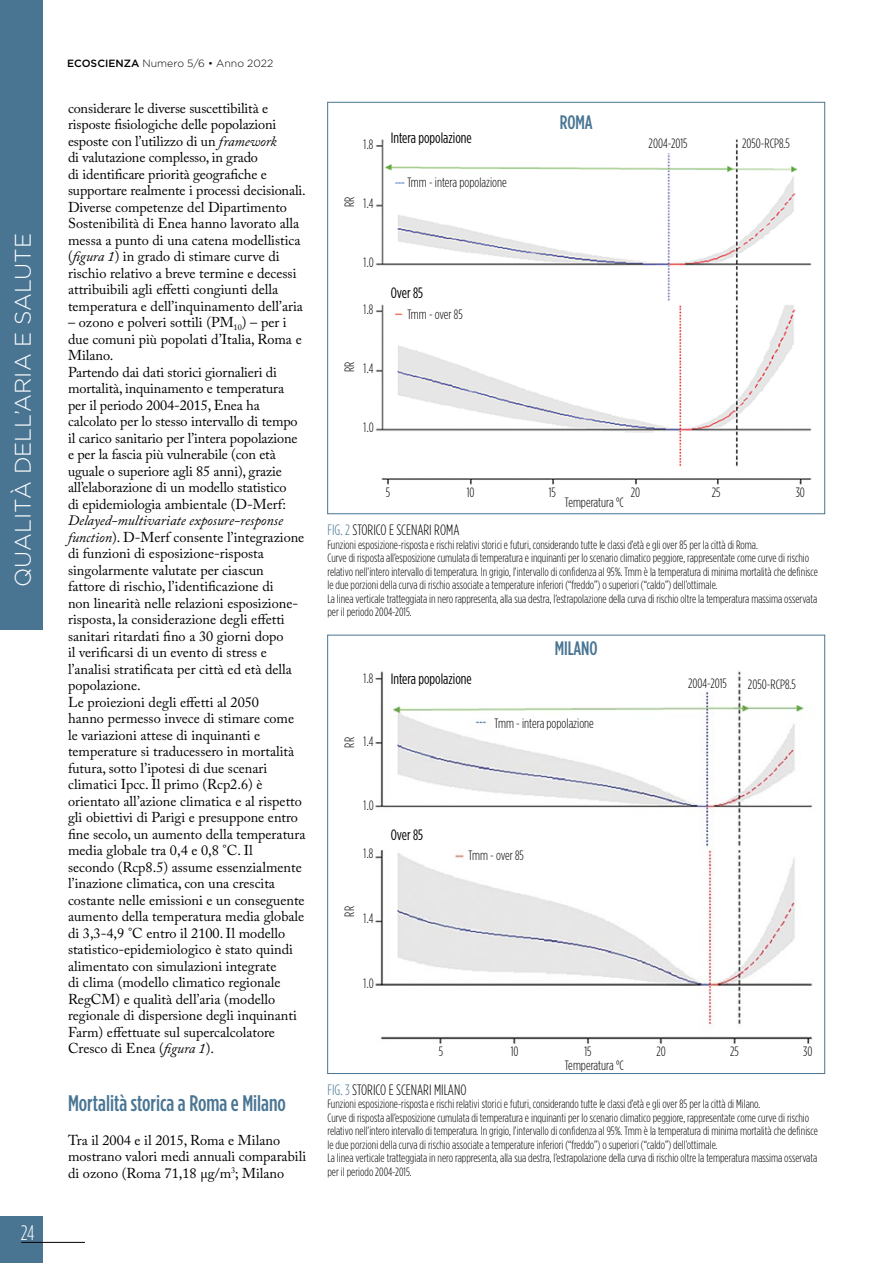
<style>
.page{position:relative;width:893px;height:1263px;background:#fff}
.page>*{position:absolute;margin:0;border:0;box-sizing:border-box;transform-origin:0 0}
.t1{font:500 condensed 22.5px "Gotham HTF";color:#497593}
.t2{font:300 22.5px "Gotham HTF";color:#fff}
.t3{font:300 condensed 21px "Gotham HTF";color:#fff}
.t4{font:500 condensed 19.5px "Gotham HTF";color:#497593}
.t5{font:300 condensed 15px "Gotham HTF";color:#000}
.t6{font:condensed 15px "Gotham HTF";color:#000}
.t7{font:14.25px/16.5px "Adobe Caslon Pro";color:#000}
.t8{font:300 condensed 13.5px/13.5px "Gotham HTF";color:#000}
.t9{font:300 condensed 12px/13.5px "Gotham HTF";color:#000}
.t10{font:300 10.5px "Gotham HTF";color:#000}
.s1{font-weight:500}
.s2{font-style:italic}
.s3{color:#497593}
</style>
<div class="page">
<div style="left:0;top:1216px;width:43px;height:47px;background:#497593"></div>
<hr style="left:21px;top:1242px;width:64px;height:1px;background:#000">
<div style="left:0;top:0;width:43px;height:629px;background:#497593"></div>
<img style="left:375px;top:139px;width:437px;height:346px">
<img style="left:375px;top:671px;width:438px;height:373px">
<h1 class="t2" style="left:11px;top:587px;width:355px;rotate:-90deg">QUALITÀ DELL’ARIA E SALUTE</h1>
<h2 class="t3" style="left:21px;top:1221px;width:15px">24</h2>
<p class="t10" style="left:67px;top:57px;width:208px"><span class="s1">ECOSCIENZA</span> Numero 5/6 • Anno 2022</p>
<p class="t7" style="left:68px;top:99px;width:239px">considerare le diverse suscettibilità e risposte fisiologiche delle popolazioni esposte con l’utilizzo di un <span class="s2">framework<br></span>di valutazione complesso, in grado<br>di identificare priorità geografiche e supportare realmente i processi decisionali.<br>Diverse competenze del Dipartimento Sostenibilità di Enea hanno lavorato alla messa a punto di una catena modellistica (<span class="s2">figura 1</span>) in grado di stimare curve di rischio relativo a breve termine e decessi attribuibili agli effetti congiunti della temperatura e dell’inquinamento dell’aria</p>
<p class="t7" style="left:68px;top:314px;width:235px">– ozono e polveri sottili (PM<sub>10</sub>) – per i due comuni più popolati d’Italia, Roma e Milano.<br>Partendo dai dati storici giornalieri di mortalità, inquinamento e temperatura per il periodo 2004-2015, Enea ha calcolato per lo stesso intervallo di tempo il carico sanitario per l’intera popolazione e per la fascia più vulnerabile (con età uguale o superiore agli 85 anni), grazie all’elaborazione di un modello statistico<br>di epidemiologia ambientale (D-Merf:</p>
<p class="t7" style="left:68px;top:512px;width:239px"><span class="s2">Delayed-multivariate exposure-response function</span>). D-Merf consente l’integrazione di funzioni di esposizione-risposta singolarmente valutate per ciascun<br>fattore di rischio, l’identificazione di<br>non linearità nelle relazioni esposizione&shy;risposta, la considerazione degli effetti sanitari ritardati fino a 30 giorni dopo<br>il verificarsi di un evento di stress e l’analisi stratificata per città ed età della popolazione.<br>Le proiezioni degli effetti al 2050<br>hanno permesso invece di stimare come le variazioni attese di inquinanti e temperature si traducessero in mortalità futura, sotto l’ipotesi di due scenari climatici Ipcc. Il primo (Rcp2.6) è orientato all’azione climatica e al rispetto gli obiettivi di Parigi e presuppone entro fine secolo, un aumento della temperatura media globale tra 0,4 e 0,8 °C. Il<br>secondo (Rcp8.5) assume essenzialmente l’inazione climatica, con una crescita costante nelle emissioni e un conseguente aumento della temperatura media globale di 3,3-4,9 °C entro il 2100. Il modello statistico-epidemiologico è stato quindi alimentato con simulazioni integrate<br>di clima (modello climatico regionale RegCM) e qualità dell’aria (modello regionale di dispersione degli inquinanti Farm) effettuate sul supercalcolatore Cresco di Enea (<span class="s2">figura 1</span>).</p>
<h1 class="t1" style="left:68px;top:1091px;width:219px">Mortalità storica a Roma e Milano</h1>
<p class="t7" style="left:68px;top:1131px;width:240px">Tra il 2004 e il 2015, Roma e Milano mostrano valori medi annuali comparabili di ozono (Roma 71,18 μg/m<sup>3</sup>; Milano</p>
<p class="t8" style="left:364px;top:137px;width:11px">1.8</p>
<p class="t8" style="left:343px;top:207px;width:12px;rotate:-90deg">RR</p>
<p class="t8" style="left:364px;top:196px;width:11px">1.4</p>
<p class="t6" style="left:391px;top:130px;width:82px">Intera popolazione</p>
<p class="t8" style="left:407px;top:175px;width:101px">Tmm - intera popolazione</p>
<p class="t8" style="left:364px;top:255px;width:12px">1.0</p>
<p class="t8" style="left:364px;top:302px;width:11px">1.8</p>
<p class="t8" style="left:343px;top:372px;width:12px;rotate:-90deg">RR</p>
<p class="t8" style="left:364px;top:361px;width:11px">1.4</p>
<p class="t6" style="left:391px;top:285px;width:34px">Over 85</p>
<p class="t8" style="left:407px;top:308px;width:57px">Tmm - over 85</p>
<p class="t8" style="left:364px;top:420px;width:12px">1.0</p>
<h3 class="t4" style="left:560px;top:112px;width:35px">ROMA</h3>
<p class="t8" style="left:649px;top:136px;width:40px">2004-2015</p>
<p class="t8" style="left:742px;top:136px;width:49px">2050-RCP8.5</p>
<p class="t8" style="left:386px;top:485px;width:6px">5</p>
<p class="t8" style="left:467px;top:485px;width:9px">10</p>
<p class="t8" style="left:549px;top:485px;width:9px">15</p>
<p class="t8" style="left:631px;top:485px;width:11px">20</p>
<p class="t8" style="left:712px;top:485px;width:10px">25</p>
<p class="t8" style="left:796px;top:485px;width:11px">30</p>
<p class="t8" style="left:565px;top:496px;width:60px">Temperatura °C</p>
<p class="t5" style="left:327px;top:522px;width:134px"><span class="s3">FIG. 2</span> STORICO E SCENARI ROMA</p>
<p class="t9" style="left:327px;top:538px;width:492px">Funzioni esposizione-risposta e rischi relativi storici e futuri, considerando tutte le classi d’età e gli over 85 per la città di Roma.<br>Curve di risposta all’esposizione cumulata di temperatura e inquinanti per lo scenario climatico peggiore, rappresentate come curve di rischio relativo nell’intero intervallo di temperatura. In grigio, l’intervallo di confidenza al 95%. Tmm è la temperatura di minima mortalità che definisce le due porzioni della curva di rischio associate a temperature inferiori (“freddo”) o superiori (“caldo”) dell’ottimale.<br>La linea verticale tratteggiata in nero rappresenta, alla sua destra, l’estrapolazione della curva di rischio oltre la temperatura massima osservata per il periodo 2004-2015.</p>
<p class="t8" style="left:364px;top:671px;width:11px">1.8</p>
<p class="t6" style="left:391px;top:670px;width:82px">Intera popolazione</p>
<p class="t8" style="left:343px;top:747px;width:12px;rotate:-90deg">RR</p>
<p class="t8" style="left:364px;top:734px;width:11px">1.4</p>
<h3 class="t4" style="left:555px;top:638px;width:45px">MILANO</h3>
<p class="t8" style="left:495px;top:716px;width:101px">Tmm - intera popolazione</p>
<p class="t8" style="left:364px;top:798px;width:12px">1.0</p>
<p class="t8" style="left:364px;top:847px;width:11px">1.8</p>
<p class="t6" style="left:391px;top:827px;width:34px">Over 85</p>
<p class="t8" style="left:343px;top:916px;width:12px;rotate:-90deg">RR</p>
<p class="t8" style="left:364px;top:911px;width:11px">1.4</p>
<p class="t8" style="left:469px;top:849px;width:57px">Tmm - over 85</p>
<p class="t8" style="left:364px;top:976px;width:12px">1.0</p>
<p class="t8" style="left:688px;top:676px;width:40px">2004-2015</p>
<p class="t8" style="left:748px;top:677px;width:49px">2050-RCP8.5</p>
<p class="t8" style="left:439px;top:1044px;width:6px">5</p>
<p class="t8" style="left:511px;top:1044px;width:9px">10</p>
<p class="t8" style="left:565px;top:1044px;width:60px;text-indent:19px">15<br>Temperatura °C</p>
<p class="t8" style="left:656px;top:1044px;width:11px">20</p>
<p class="t8" style="left:730px;top:1044px;width:10px">25</p>
<p class="t8" style="left:803px;top:1044px;width:11px">30</p>
<p class="t5" style="left:327px;top:1082px;width:141px"><span class="s3">FIG. 3</span> STORICO E SCENARI MILANO</p>
<p class="t9" style="left:327px;top:1097px;width:492px">Funzioni esposizione-risposta e rischi relativi storici e futuri, considerando tutte le classi d’età e gli over 85 per la città di Milano.<br>Curve di risposta all’esposizione cumulata di temperatura e inquinanti per lo scenario climatico peggiore, rappresentate come curve di rischio relativo nell’intero intervallo di temperatura. In grigio, l’intervallo di confidenza al 95%. Tmm è la temperatura di minima mortalità che definisce le due porzioni della curva di rischio associate a temperature inferiori (“freddo”) o superiori (“caldo”) dell’ottimale.<br>La linea verticale tratteggiata in nero rappresenta, alla sua destra, l’estrapolazione della curva di rischio oltre la temperatura massima osservata per il periodo 2004-2015.</p>
</div>
